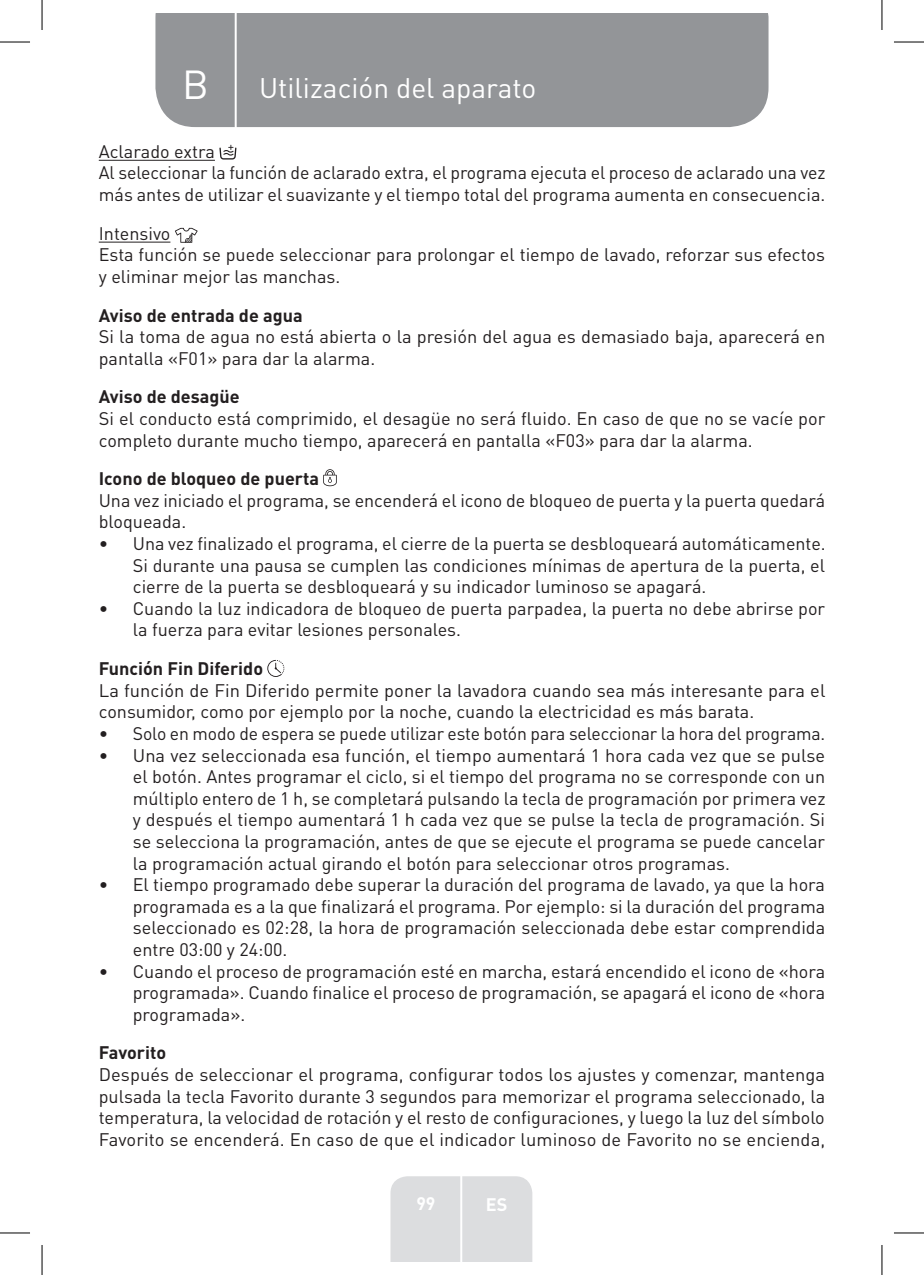
<style>
.page{position:relative;width:924px;height:1275px;background:#fff}
.page>*{position:absolute;margin:0;border:0;box-sizing:border-box;transform-origin:0 0}
.t1{font:40px "DIN Pro";color:#fff}
.t2{font:28px "DIN Pro";color:#fff}
.t3{font:18px/21.6px "DIN Pro";color:#231f20}
.t4{font:700 18px "DIN Pro";color:#231f20}
.t5{font:700 18px "DIN Pro";color:#fff}
</style>
<div class="page">
<div style="left:155px;top:14px;width:613px;height:113px;background:#939598"></div>
<div style="left:390px;top:1176px;width:142px;height:85px;background:#dcdddf"></div>
<hr style="left:460px;top:1153px;width:2px;height:108px;background:#fff">
<hr style="left:234px;top:14px;width:2px;height:116px;background:#fff">
<hr style="left:99px;top:160px;width:116px;height:1px;background:#231f20">
<hr style="left:99px;top:242px;width:71px;height:1px;background:#231f20">
<svg style="left:219px;top:145px;width:17px;height:14px"></svg>
<svg style="left:175px;top:228px;width:22px;height:15px"></svg>
<svg style="left:323px;top:469px;width:13px;height:17px"></svg>
<svg style="left:267px;top:660px;width:17px;height:17px"></svg>
<hr style="left:0;top:42px;width:30px;height:1px;background:#000">
<hr style="left:893px;top:42px;width:30px;height:1px;background:#000">
<hr style="left:0;top:1232px;width:30px;height:1px;background:#000">
<hr style="left:893px;top:1232px;width:30px;height:1px;background:#000">
<hr style="left:42px;top:0;width:1px;height:30px;background:#000">
<hr style="left:42px;top:1245px;width:1px;height:30px;background:#000">
<hr style="left:881px;top:0;width:1px;height:30px;background:#000">
<hr style="left:881px;top:1245px;width:1px;height:30px;background:#000">
<h1 class="t1" style="left:182px;top:57px;width:28px">B</h1>
<h2 class="t2" style="left:259px;top:69px;width:279px">Utilización del aparato</h2>
<p class="t3" style="left:99px;top:140px;width:728px">Aclarado extra<br>Al seleccionar la función de aclarado extra, el programa ejecuta el proceso de aclarado una vez más antes de utilizar el suavizante y el tiempo total del programa aumenta en consecuencia.</p>
<p class="t3" style="left:99px;top:222px;width:727px">Intensivo<br>Esta función se puede seleccionar para prolongar el tiempo de lavado, reforzar sus efectos y eliminar mejor las manchas.</p>
<p class="t4" style="left:99px;top:303px;width:205px">Aviso de entrada de agua</p>
<p class="t3" style="left:99px;top:325px;width:727px">Si la toma de agua no está abierta o la presión del agua es demasiado baja, aparecerá en pantalla «F01» para dar la alarma.</p>
<p class="t4" style="left:99px;top:384px;width:142px">Aviso de desagüe</p>
<p class="t3" style="left:99px;top:407px;width:727px">Si el conducto está comprimido, el desagüe no será fluido. En caso de que no se vacíe por completo durante mucho tiempo, aparecerá en pantalla «F03» para dar la alarma.</p>
<p class="t4" style="left:99px;top:466px;width:222px">Icono de bloqueo de puerta</p>
<p class="t3" style="left:99px;top:489px;width:727px">Una vez iniciado el programa, se encenderá el icono de bloqueo de puerta y la puerta quedará bloqueada.</p>
<p class="t3" style="left:133px;top:532px;width:694px;text-align:justify;text-indent:-34px">• Una vez finalizado el programa, el cierre de la puerta se desbloqueará automáticamente.<br>Si durante una pausa se cumplen las condiciones mínimas de apertura de la puerta, el cierre de la puerta se desbloqueará y su indicador luminoso se apagará.</p>
<p class="t3" style="left:133px;top:597px;width:693px;text-indent:-34px">• Cuando la luz indicadora de bloqueo de puerta parpadea, la puerta no debe abrirse por la fuerza para evitar lesiones personales.</p>
<p class="t4" style="left:99px;top:656px;width:166px">Función Fin Diferido</p>
<p class="t3" style="left:99px;top:678px;width:727px">La función de Fin Diferido permite poner la lavadora cuando sea más interesante para el consumidor, como por ejemplo por la noche, cuando la electricidad es más barata.</p>
<p class="t3" style="left:99px;top:722px;width:727px">• Solo en modo de espera se puede utilizar este botón para seleccionar la hora del programa.</p>
<p class="t3" style="left:133px;top:743px;width:694px;text-align:justify;text-indent:-34px">• Una vez seleccionada esa función, el tiempo aumentará 1 hora cada vez que se pulse el botón. Antes programar el ciclo, si el tiempo del programa no se corresponde con un múltiplo entero de 1 h, se completará pulsando la tecla de programación por primera vez y después el tiempo aumentará 1 h cada vez que se pulse la tecla de programación. Si se selecciona la programación, antes de que se ejecute el programa se puede cancelar la programación actual girando el botón para seleccionar otros programas.</p>
<p class="t3" style="left:133px;top:873px;width:693px;text-align:justify;text-indent:-34px">• El tiempo programado debe superar la duración del programa de lavado, ya que la hora programada es a la que finalizará el programa. Por ejemplo: si la duración del programa seleccionado es 02:28, la hora de programación seleccionada debe estar comprendida entre 03:00 y 24:00.</p>
<p class="t3" style="left:133px;top:959px;width:693px;text-align:justify;text-indent:-34px">• Cuando el proceso de programación esté en marcha, estará encendido el icono de «hora programada». Cuando finalice el proceso de programación, se apagará el icono de «hora programada».</p>
<p class="t4" style="left:99px;top:1040px;width:69px">Favorito</p>
<p class="t3" style="left:99px;top:1063px;width:727px;text-align:justify">Después de seleccionar el programa, configurar todos los ajustes y comenzar, mantenga pulsada la tecla Favorito durante 3 segundos para memorizar el programa seleccionado, la temperatura, la velocidad de rotación y el resto de configuraciones, y luego la luz del símbolo Favorito se encenderá. En caso de que el indicador luminoso de Favorito no se encienda,</p>
<p class="t5" style="left:416px;top:1191px;width:20px">99</p>
<p class="t5" style="left:485px;top:1192px;width:23px">ES</p>
</div>
